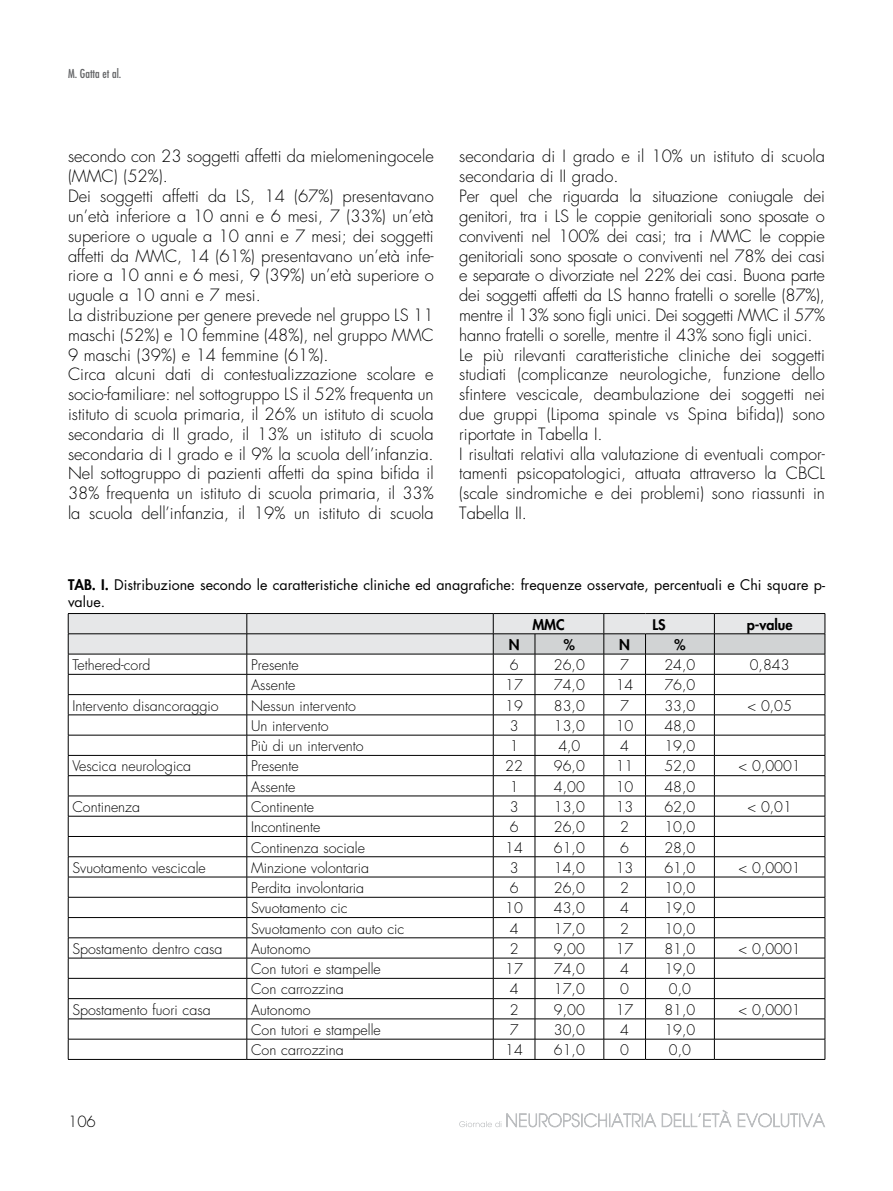
<style>
.page{position:relative;width:893px;height:1191px;background:#fff}
.page>*{position:absolute;margin:0;border:0;box-sizing:border-box;transform-origin:0 0}
.t1{font:300 16.5px/19.8px "Futura Std";color:#000}
.t2{font:300 15px "Futura Std";color:#000}
.t3{font:300 14.25px "Futura Std";color:#000}
.t4{font:14.25px/17.1px "Futura Std";color:#000}
.t5{font:800 14.25px "Futura Std";color:#000}
.t6{font:condensed 12px "Futura Std";color:#636466}
.s1{font-weight:800}
</style>
<div class="page">
<svg style="left:459px;top:1113px;width:197px;height:14px"></svg>
<svg style="left:662px;top:1110px;width:163px;height:17px"></svg>
<svg style="left:68px;top:613px;width:758px;height:446px"></svg>
<hr style="left:68px;top:1059px;width:179px;height:1px;background:#000">
<hr style="left:247px;top:1059px;width:246px;height:1px;background:#000">
<hr style="left:493px;top:1059px;width:42px;height:1px;background:#000">
<hr style="left:535px;top:1059px;width:69px;height:1px;background:#000">
<hr style="left:604px;top:1059px;width:41px;height:1px;background:#000">
<hr style="left:645px;top:1059px;width:69px;height:1px;background:#000">
<hr style="left:714px;top:1059px;width:111px;height:1px;background:#000">
<p class="t6" style="left:68px;top:66px;width:55px">M. Gatta et al.</p>
<p class="t1" style="left:68px;top:147px;width:367px">secondo con 23 soggetti affetti da mielomeningocele (MMC) (52%).<br>Dei soggetti affetti da LS, 14 (67%) presentavano un’età inferiore a 10 anni e 6 mesi, 7 (33%) un’età superiore o uguale a 10 anni e 7 mesi; dei soggetti affetti da MMC, 14 (61%) presentavano un’età infe&shy;riore a 10 anni e 6 mesi, 9 (39%) un’età superiore o uguale a 10 anni e 7 mesi.<br>La distribuzione per genere prevede nel gruppo LS 11 maschi (52%) e 10 femmine (48%), nel gruppo MMC 9 maschi (39%) e 14 femmine (61%).<br>Circa alcuni dati di contestualizzazione scolare e socio-familiare: nel sottogruppo LS il 52% frequenta un istituto di scuola primaria, il 26% un istituto di scuola secondaria di II grado, il 13% un istituto di scuola secondaria di I grado e il 9% la scuola dell’infanzia.<br>Nel sottogruppo di pazienti affetti da spina bifida il 38% frequenta un istituto di scuola primaria, il 33% la scuola dell’infanzia, il 19% un istituto di scuola</p>
<p class="t1" style="left:459px;top:147px;width:367px">secondaria di I grado e il 10% un istituto di scuola secondaria di II grado.<br>Per quel che riguarda la situazione coniugale dei genitori, tra i LS le coppie genitoriali sono sposate o conviventi nel 100% dei casi; tra i MMC le coppie genitoriali sono sposate o conviventi nel 78% dei casi e separate o divorziate nel 22% dei casi. Buona parte dei soggetti affetti da LS hanno fratelli o sorelle (87%), mentre il 13% sono figli unici. Dei soggetti MMC il 57% hanno fratelli o sorelle, mentre il 43% sono figli unici.<br>Le più rilevanti caratteristiche cliniche dei soggetti studiati (complicanze neurologiche, funzione dello sfintere vescicale, deambulazione dei soggetti nei due gruppi (Lipoma spinale vs Spina bifida)) sono riportate in Tabella I.<br>I risultati relativi alla valutazione di eventuali compor&shy;tamenti psicopatologici, attuata attraverso la CBCL (scale sindromiche e dei problemi) sono riassunti in Tabella II.</p>
<p class="t4" style="left:68px;top:576px;width:758px"><span class="s1">Tab. I.</span> Distribuzione secondo le caratteristiche cliniche ed anagrafiche: frequenze osservate, percentuali e Chi square p&shy;value.</p>
<p class="t5" style="left:532px;top:615px;width:33px">MMC</p>
<p class="t5" style="left:652px;top:615px;width:8px">LS</p>
<p class="t5" style="left:747px;top:615px;width:47px">p-value</p>
<p class="t5" style="left:509px;top:635px;width:11px">N</p>
<p class="t5" style="left:564px;top:635px;width:13px">%</p>
<p class="t5" style="left:619px;top:635px;width:11px">N</p>
<p class="t5" style="left:674px;top:635px;width:13px">%</p>
<p class="t3" style="left:72px;top:656px;width:79px">Tethered-cord</p>
<p class="t3" style="left:251px;top:656px;width:49px">Presente</p>
<p class="t3" style="left:510px;top:656px;width:10px">6</p>
<p class="t3" style="left:554px;top:656px;width:32px">26,0</p>
<p class="t3" style="left:620px;top:656px;width:10px">7</p>
<p class="t3" style="left:664px;top:656px;width:32px">24,0</p>
<p class="t3" style="left:750px;top:656px;width:41px">0,843</p>
<p class="t3" style="left:251px;top:676px;width:46px">Assente</p>
<p class="t3" style="left:505px;top:676px;width:19px">17</p>
<p class="t3" style="left:554px;top:676px;width:32px">74,0</p>
<p class="t3" style="left:616px;top:676px;width:19px">14</p>
<p class="t3" style="left:664px;top:676px;width:32px">76,0</p>
<p class="t3" style="left:72px;top:697px;width:148px">Intervento disancoraggio</p>
<p class="t3" style="left:251px;top:697px;width:106px">Nessun intervento</p>
<p class="t3" style="left:505px;top:697px;width:19px">19</p>
<p class="t3" style="left:554px;top:697px;width:32px">83,0</p>
<p class="t3" style="left:620px;top:697px;width:10px">7</p>
<p class="t3" style="left:664px;top:697px;width:32px">33,0</p>
<p class="t3" style="left:747px;top:697px;width:46px">&lt; 0,05</p>
<p class="t3" style="left:251px;top:717px;width:79px">Un intervento</p>
<p class="t3" style="left:510px;top:717px;width:10px">3</p>
<p class="t3" style="left:554px;top:717px;width:32px">13,0</p>
<p class="t3" style="left:616px;top:717px;width:19px">10</p>
<p class="t3" style="left:664px;top:717px;width:32px">48,0</p>
<p class="t3" style="left:251px;top:737px;width:114px">Più di un intervento</p>
<p class="t3" style="left:510px;top:737px;width:10px">1</p>
<p class="t3" style="left:558px;top:737px;width:24px">4,0</p>
<p class="t3" style="left:620px;top:737px;width:10px">4</p>
<p class="t3" style="left:664px;top:737px;width:32px">19,0</p>
<p class="t3" style="left:72px;top:757px;width:120px">Vescica neurologica</p>
<p class="t3" style="left:251px;top:757px;width:49px">Presente</p>
<p class="t3" style="left:505px;top:757px;width:19px">22</p>
<p class="t3" style="left:554px;top:757px;width:32px">96,0</p>
<p class="t3" style="left:616px;top:757px;width:19px">11</p>
<p class="t3" style="left:664px;top:757px;width:32px">52,0</p>
<p class="t3" style="left:738px;top:757px;width:64px">&lt; 0,0001</p>
<p class="t3" style="left:251px;top:778px;width:46px">Assente</p>
<p class="t3" style="left:510px;top:778px;width:10px">1</p>
<p class="t3" style="left:554px;top:778px;width:32px">4,00</p>
<p class="t3" style="left:616px;top:778px;width:19px">10</p>
<p class="t3" style="left:664px;top:778px;width:32px">48,0</p>
<p class="t3" style="left:72px;top:798px;width:69px">Continenza</p>
<p class="t3" style="left:251px;top:798px;width:65px">Continente</p>
<p class="t3" style="left:510px;top:798px;width:10px">3</p>
<p class="t3" style="left:554px;top:798px;width:32px">13,0</p>
<p class="t3" style="left:616px;top:798px;width:19px">13</p>
<p class="t3" style="left:664px;top:798px;width:32px">62,0</p>
<p class="t3" style="left:747px;top:798px;width:46px">&lt; 0,01</p>
<p class="t3" style="left:251px;top:818px;width:71px">Incontinente</p>
<p class="t3" style="left:510px;top:818px;width:10px">6</p>
<p class="t3" style="left:554px;top:818px;width:32px">26,0</p>
<p class="t3" style="left:620px;top:818px;width:10px">2</p>
<p class="t3" style="left:664px;top:818px;width:32px">10,0</p>
<p class="t3" style="left:251px;top:838px;width:115px">Continenza sociale</p>
<p class="t3" style="left:505px;top:838px;width:19px">14</p>
<p class="t3" style="left:554px;top:838px;width:32px">61,0</p>
<p class="t3" style="left:620px;top:838px;width:10px">6</p>
<p class="t3" style="left:664px;top:838px;width:32px">28,0</p>
<p class="t3" style="left:72px;top:859px;width:135px">Svuotamento vescicale</p>
<p class="t3" style="left:251px;top:859px;width:119px">Minzione volontaria</p>
<p class="t3" style="left:510px;top:859px;width:10px">3</p>
<p class="t3" style="left:554px;top:859px;width:32px">14,0</p>
<p class="t3" style="left:616px;top:859px;width:19px">13</p>
<p class="t3" style="left:664px;top:859px;width:32px">61,0</p>
<p class="t3" style="left:738px;top:859px;width:64px">&lt; 0,0001</p>
<p class="t3" style="left:251px;top:879px;width:115px">Perdita involontaria</p>
<p class="t3" style="left:510px;top:879px;width:10px">6</p>
<p class="t3" style="left:554px;top:879px;width:32px">26,0</p>
<p class="t3" style="left:620px;top:879px;width:10px">2</p>
<p class="t3" style="left:664px;top:879px;width:32px">10,0</p>
<p class="t3" style="left:251px;top:899px;width:98px">Svuotamento cic</p>
<p class="t3" style="left:505px;top:899px;width:19px">10</p>
<p class="t3" style="left:554px;top:899px;width:32px">43,0</p>
<p class="t3" style="left:620px;top:899px;width:10px">4</p>
<p class="t3" style="left:664px;top:899px;width:32px">19,0</p>
<p class="t3" style="left:251px;top:919px;width:155px">Svuotamento con auto cic</p>
<p class="t3" style="left:510px;top:919px;width:10px">4</p>
<p class="t3" style="left:554px;top:919px;width:32px">17,0</p>
<p class="t3" style="left:620px;top:919px;width:10px">2</p>
<p class="t3" style="left:664px;top:919px;width:32px">10,0</p>
<p class="t3" style="left:72px;top:940px;width:151px">Spostamento dentro casa</p>
<p class="t3" style="left:251px;top:940px;width:61px">Autonomo</p>
<p class="t3" style="left:510px;top:940px;width:10px">2</p>
<p class="t3" style="left:554px;top:940px;width:32px">9,00</p>
<p class="t3" style="left:616px;top:940px;width:19px">17</p>
<p class="t3" style="left:664px;top:940px;width:32px">81,0</p>
<p class="t3" style="left:738px;top:940px;width:64px">&lt; 0,0001</p>
<p class="t3" style="left:251px;top:960px;width:131px">Con tutori e stampelle</p>
<p class="t3" style="left:505px;top:960px;width:19px">17</p>
<p class="t3" style="left:554px;top:960px;width:32px">74,0</p>
<p class="t3" style="left:620px;top:960px;width:10px">4</p>
<p class="t3" style="left:664px;top:960px;width:32px">19,0</p>
<p class="t3" style="left:251px;top:980px;width:94px">Con carrozzina</p>
<p class="t3" style="left:510px;top:980px;width:10px">4</p>
<p class="t3" style="left:554px;top:980px;width:32px">17,0</p>
<p class="t3" style="left:620px;top:980px;width:10px">0</p>
<p class="t3" style="left:669px;top:980px;width:24px">0,0</p>
<p class="t3" style="left:72px;top:1000px;width:140px">Spostamento fuori casa</p>
<p class="t3" style="left:251px;top:1000px;width:61px">Autonomo</p>
<p class="t3" style="left:510px;top:1000px;width:10px">2</p>
<p class="t3" style="left:554px;top:1000px;width:32px">9,00</p>
<p class="t3" style="left:616px;top:1000px;width:19px">17</p>
<p class="t3" style="left:664px;top:1000px;width:32px">81,0</p>
<p class="t3" style="left:738px;top:1000px;width:64px">&lt; 0,0001</p>
<p class="t3" style="left:251px;top:1021px;width:131px">Con tutori e stampelle</p>
<p class="t3" style="left:510px;top:1021px;width:10px">7</p>
<p class="t3" style="left:554px;top:1021px;width:32px">30,0</p>
<p class="t3" style="left:620px;top:1021px;width:10px">4</p>
<p class="t3" style="left:664px;top:1021px;width:32px">19,0</p>
<p class="t3" style="left:251px;top:1041px;width:94px">Con carrozzina</p>
<p class="t3" style="left:505px;top:1041px;width:19px">14</p>
<p class="t3" style="left:554px;top:1041px;width:32px">61,0</p>
<p class="t3" style="left:620px;top:1041px;width:10px">0</p>
<p class="t3" style="left:669px;top:1041px;width:24px">0,0</p>
<p class="t2" style="left:68px;top:1112px;width:29px">106</p>
</div>
